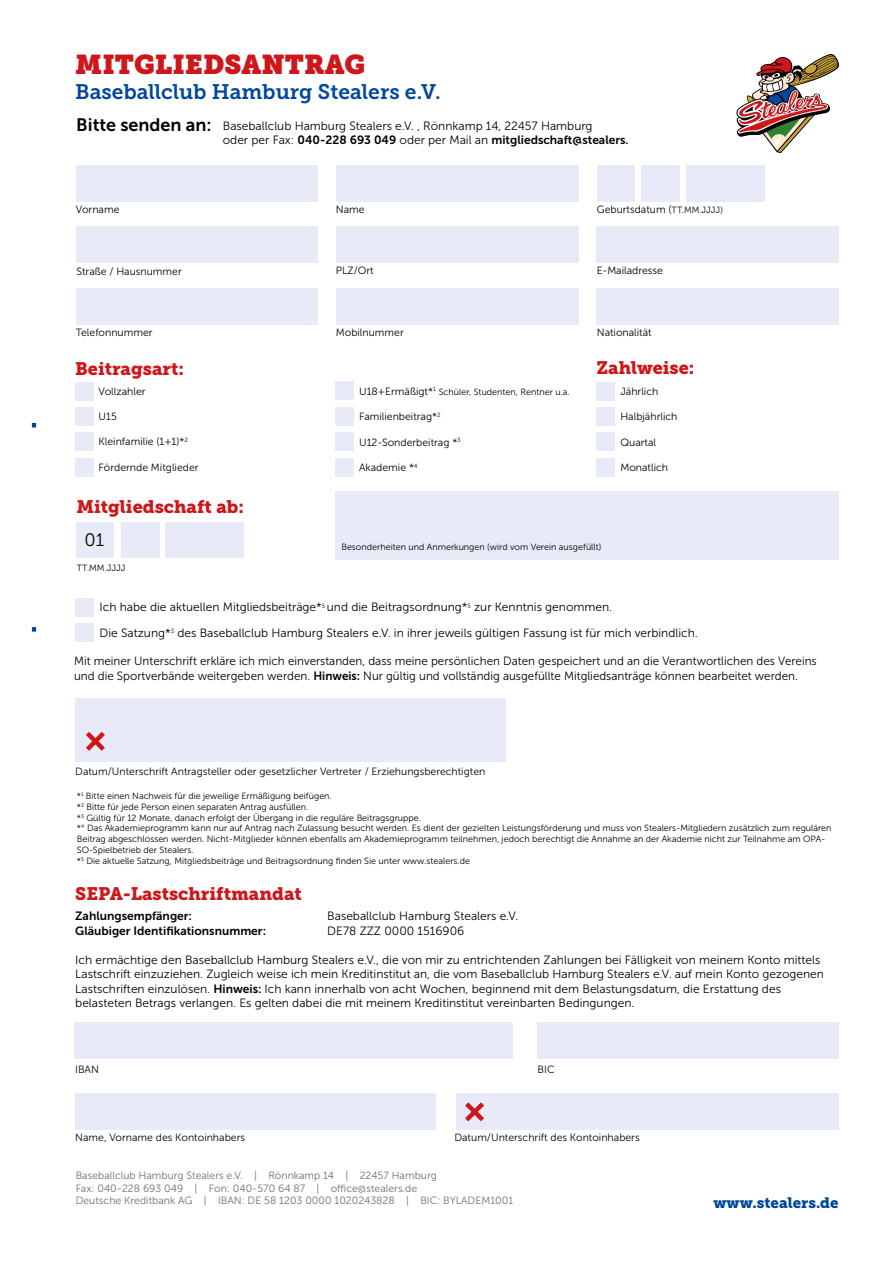
<style>
.page{position:relative;width:893px;height:1263px;background:#fff}
.page>*{position:absolute;margin:0;border:0;box-sizing:border-box;transform-origin:0 0}
.t1{font:27px "Museo Slab";color:#cd171a}
.t2{font:21px "Museo Slab 700";color:#00489a}
.t3{font:18px "Museo Slab 900";color:#cd171a}
.t4{font:18px "Museo Sans 700";color:#000}
.t5{font:18px "Museo Sans 300";color:#000}
.t6{font:15px "Museo Slab 900";color:#00489a}
.t7{font:12px/14.4px "Museo Sans 300";color:#000}
.t8{font:12px "Museo Sans 700";color:#000}
.t9{font:10.5px "Museo Sans 300";color:#000}
.t10{font:10.5px/12.6px "Museo Sans 300";color:#706f6f}
.t11{font:9px/10.8px "Museo Sans 300";color:#000}
.s1{font-family:"Museo Sans 300"}
.s2{font-size:9px}
.s3{font-size:10.5px}
.s4{font-family:"Museo Sans 700"}
</style>
<div class="page">
<div style="left:76px;top:165px;width:242px;height:36px;background:#e9eaf7"></div>
<div style="left:336px;top:165px;width:242px;height:36px;background:#e9eaf7"></div>
<div style="left:76px;top:227px;width:242px;height:36px;background:#e9eaf7"></div>
<div style="left:76px;top:288px;width:242px;height:36px;background:#e9eaf7"></div>
<div style="left:75px;top:1093px;width:360px;height:36px;background:#e9eaf7"></div>
<div style="left:75px;top:699px;width:430px;height:63px;background:#e9eaf7"></div>
<div style="left:336px;top:491px;width:503px;height:68px;background:#e9eaf7"></div>
<div style="left:75px;top:382px;width:18px;height:18px;background:#e9eaf7"></div>
<div style="left:336px;top:382px;width:18px;height:18px;background:#e9eaf7"></div>
<div style="left:597px;top:382px;width:18px;height:18px;background:#e9eaf7"></div>
<div style="left:75px;top:408px;width:18px;height:18px;background:#e9eaf7"></div>
<div style="left:336px;top:407px;width:18px;height:18px;background:#e9eaf7"></div>
<div style="left:597px;top:408px;width:18px;height:18px;background:#e9eaf7"></div>
<div style="left:75px;top:433px;width:18px;height:18px;background:#e9eaf7"></div>
<div style="left:75px;top:598px;width:18px;height:18px;background:#e9eaf7"></div>
<div style="left:336px;top:433px;width:18px;height:18px;background:#e9eaf7"></div>
<div style="left:336px;top:458px;width:18px;height:18px;background:#e9eaf7"></div>
<div style="left:597px;top:433px;width:18px;height:18px;background:#e9eaf7"></div>
<div style="left:597px;top:458px;width:18px;height:18px;background:#e9eaf7"></div>
<div style="left:75px;top:458px;width:18px;height:18px;background:#e9eaf7"></div>
<div style="left:75px;top:623px;width:18px;height:18px;background:#e9eaf7"></div>
<div style="left:336px;top:227px;width:242px;height:36px;background:#e9eaf7"></div>
<div style="left:336px;top:288px;width:242px;height:36px;background:#e9eaf7"></div>
<div style="left:456px;top:1093px;width:383px;height:36px;background:#e9eaf7"></div>
<div style="left:596px;top:227px;width:243px;height:36px;background:#e9eaf7"></div>
<div style="left:596px;top:288px;width:243px;height:36px;background:#e9eaf7"></div>
<div style="left:597px;top:165px;width:37px;height:37px;background:#e9eaf7"></div>
<div style="left:76px;top:522px;width:38px;height:36px;background:#e9eaf7"></div>
<div style="left:641px;top:165px;width:38px;height:37px;background:#e9eaf7"></div>
<div style="left:121px;top:522px;width:38px;height:36px;background:#e9eaf7"></div>
<div style="left:686px;top:165px;width:78px;height:37px;background:#e9eaf7"></div>
<div style="left:166px;top:522px;width:78px;height:36px;background:#e9eaf7"></div>
<div style="left:74px;top:1022px;width:438px;height:36px;background:#e9eaf7"></div>
<div style="left:538px;top:1022px;width:301px;height:36px;background:#e9eaf7"></div>
<svg style="left:736px;top:54px;width:103px;height:99px"></svg>
<svg style="left:86px;top:732px;width:19px;height:19px"></svg>
<svg style="left:465px;top:1102px;width:19px;height:20px"></svg>
<svg style="left:32px;top:627px;width:4px;height:5px"></svg>
<svg style="left:32px;top:423px;width:4px;height:4px"></svg>
<h1 class="t1" style="left:75px;top:49px;width:291px">MITGLIEDSANTRAG</h1>
<h2 class="t2" style="left:75px;top:80px;width:367px">Baseballclub Hamburg Stealers e.V.</h2>
<h3 class="t4" style="left:76px;top:115px;width:137px">Bitte senden an:</h3>
<p class="t7" style="left:223px;top:118px;width:371px">Baseballclub Hamburg Stealers e.V. , Rönnkamp 14, 22457 Hamburg</p>
<p class="t8" style="left:223px;top:133px;width:407px"><span class="s1">oder per Fax:</span> 040-228 693 049 <span class="s1">oder per Mail an</span> mitgliedschaft@stealers.</p>
<p class="t9" style="left:76px;top:204px;width:45px">Vorname</p>
<p class="t9" style="left:336px;top:204px;width:30px">Name</p>
<p class="t9" style="left:597px;top:204px;width:128px">Geburtsdatum (<span class="s2">TT.MM.JJJJ)</span></p>
<p class="t9" style="left:76px;top:266px;width:107px">Straße / Hausnummer</p>
<p class="t9" style="left:336px;top:265px;width:39px">PLZ/Ort</p>
<p class="t9" style="left:597px;top:265px;width:68px">E-Mailadresse</p>
<p class="t9" style="left:76px;top:327px;width:78px">Telefonnummer</p>
<p class="t9" style="left:336px;top:327px;width:69px">Mobilnummer</p>
<p class="t9" style="left:597px;top:326px;width:56px">Nationalität</p>
<h3 class="t3" style="left:75px;top:358px;width:110px">Beitragsart:</h3>
<h3 class="t3" style="left:596px;top:357px;width:99px">Zahlweise:</h3>
<p class="t9" style="left:99px;top:386px;width:49px">Vollzahler</p>
<p class="t11" style="left:359px;top:386px;width:212px"><span class="s3">U18+Ermäßigt*</span><sup>1</sup> Schüler, Studenten, Rentner u.a.</p>
<p class="t9" style="left:620px;top:386px;width:39px">Jährlich</p>
<p class="t9" style="left:99px;top:411px;width:20px">U15</p>
<p class="t9" style="left:99px;top:436px;width:91px">Kleinfamilie (1+1)*<sup>2</sup></p>
<p class="t9" style="left:99px;top:462px;width:101px">Fördernde Mitglieder</p>
<p class="t9" style="left:359px;top:411px;width:83px">Familienbeitrag*<sup>2</sup></p>
<p class="t9" style="left:359px;top:436px;width:103px">U12-Sonderbeitrag *<sup>3</sup></p>
<p class="t9" style="left:359px;top:462px;width:60px">Akademie *<sup>4</sup></p>
<p class="t9" style="left:620px;top:411px;width:58px">Halbjährlich</p>
<p class="t9" style="left:620px;top:436px;width:37px">Quartal</p>
<p class="t9" style="left:620px;top:462px;width:49px">Monatlich</p>
<h3 class="t3" style="left:76px;top:496px;width:169px">Mitgliedschaft ab:</h3>
<h3 class="t5" style="left:84px;top:530px;width:21px">01</h3>
<p class="t11" style="left:77px;top:562px;width:50px">TT.MM.JJJJ</p>
<p class="t11" style="left:341px;top:541px;width:261px">Besonderheiten und Anmerkungen (wird vom Verein ausgefüllt)</p>
<p class="t7" style="left:100px;top:594px;width:600px;line-height:25.7px">Ich habe die aktuellen Mitgliedsbeiträge*<sup>5</sup> und die Beitragsordnung*<sup>5</sup> zur Kenntnis genommen.<br>Die Satzung*<sup>3</sup> des Baseballclub Hamburg Stealers e.V. in ihrer jeweils gültigen Fassung ist für mich verbindlich.</p>
<p class="t7" style="left:74px;top:654px;width:744px">Mit meiner Unterschrift erkläre ich mich einverstanden, dass meine persönlichen Daten gespeichert und an die Verantwortlichen des Vereins und die Sportverbände weitergeben werden. <span class="s4">Hinweis:</span> Nur gültig und vollständig ausgefüllte Mitgliedsanträge können bearbeitet werden.</p>
<p class="t9" style="left:75px;top:766px;width:412px">Datum/Unterschrift Antragsteller oder gesetzlicher Vertreter / Erziehungsberechtigten</p>
<p class="t11" style="left:77px;top:791px;width:756px">*<sup>1</sup> Bitte einen Nachweis für die jeweilige Ermäßigung beifügen.<br>*<sup>2</sup> Bitte für jede Person einen separaten Antrag ausfüllen.<br>*<sup>3</sup> Gültig für 12 Monate, danach erfolgt der Übergang in die reguläre Beitragsgruppe.<br>*<sup>4</sup> Das Akademieprogramm kann nur auf Antrag nach Zulassung besucht werden. Es dient der gezielten Leistungsförderung und muss von Stealers-Mitgliedern zusätzlich zum regulären Beitrag abgeschlossen werden. Nicht-Mitglieder können ebenfalls am Akademieprogramm teilnehmen, jedoch berechtigt die Annahme an der Akademie nicht zur Teilnahme am OPA-SO-Spielbetrieb der Stealers.<br>*<sup>5</sup> Die aktuelle Satzung, Mitgliedsbeiträge und Beitragsordnung finden Sie unter www.stealers.de</p>
<h3 class="t3" style="left:75px;top:883px;width:228px">SEPA-Lastschriftmandat</h3>
<p class="t8" style="left:75px;top:909px;width:118px">Zahlungsempfänger:</p>
<p class="t7" style="left:327px;top:909px;width:192px">Baseballclub Hamburg Stealers e.V.</p>
<p class="t8" style="left:75px;top:924px;width:192px">Gläubiger Identifikationsnummer:</p>
<p class="t7" style="left:327px;top:923px;width:139px">DE78 ZZZ 0000 1516906</p>
<p class="t7" style="left:75px;top:953px;width:750px">Ich ermächtige den Baseballclub Hamburg Stealers e.V., die von mir zu entrichtenden Zahlungen bei Fälligkeit von meinem Konto mittels Lastschrift einzuziehen. Zugleich weise ich mein Kreditinstitut an, die vom Baseballclub Hamburg Stealers e.V. auf mein Konto gezogenen Lastschriften einzulösen. <span class="s4">Hinweis:</span> Ich kann innerhalb von acht Wochen, beginnend mit dem Belastungsdatum, die Erstattung des belasteten Betrags verlangen. Es gelten dabei die mit meinem Kreditinstitut vereinbarten Bedingungen.</p>
<p class="t9" style="left:75px;top:1064px;width:25px">IBAN</p>
<p class="t9" style="left:75px;top:1132px;width:171px">Name, Vorname des Kontoinhabers</p>
<p class="t9" style="left:538px;top:1064px;width:19px">BIC</p>
<p class="t9" style="left:454px;top:1132px;width:187px">Datum/Unterschrift des Kontoinhabers</p>
<p class="t10" style="left:76px;top:1169px;width:439px">Baseballclub Hamburg Stealers e.V. | Rönnkamp 14 | 22457 Hamburg<br>Fax: 040-228 693 049 | Fon: 040-570 64 87 | office@stealers.de<br>Deutsche Kreditbank AG | IBAN: DE 58 1203 0000 1020243828 | BIC: BYLADEM1001</p>
<p class="t6" style="left:713px;top:1194px;width:127px">www.stealers.de</p>
</div>
